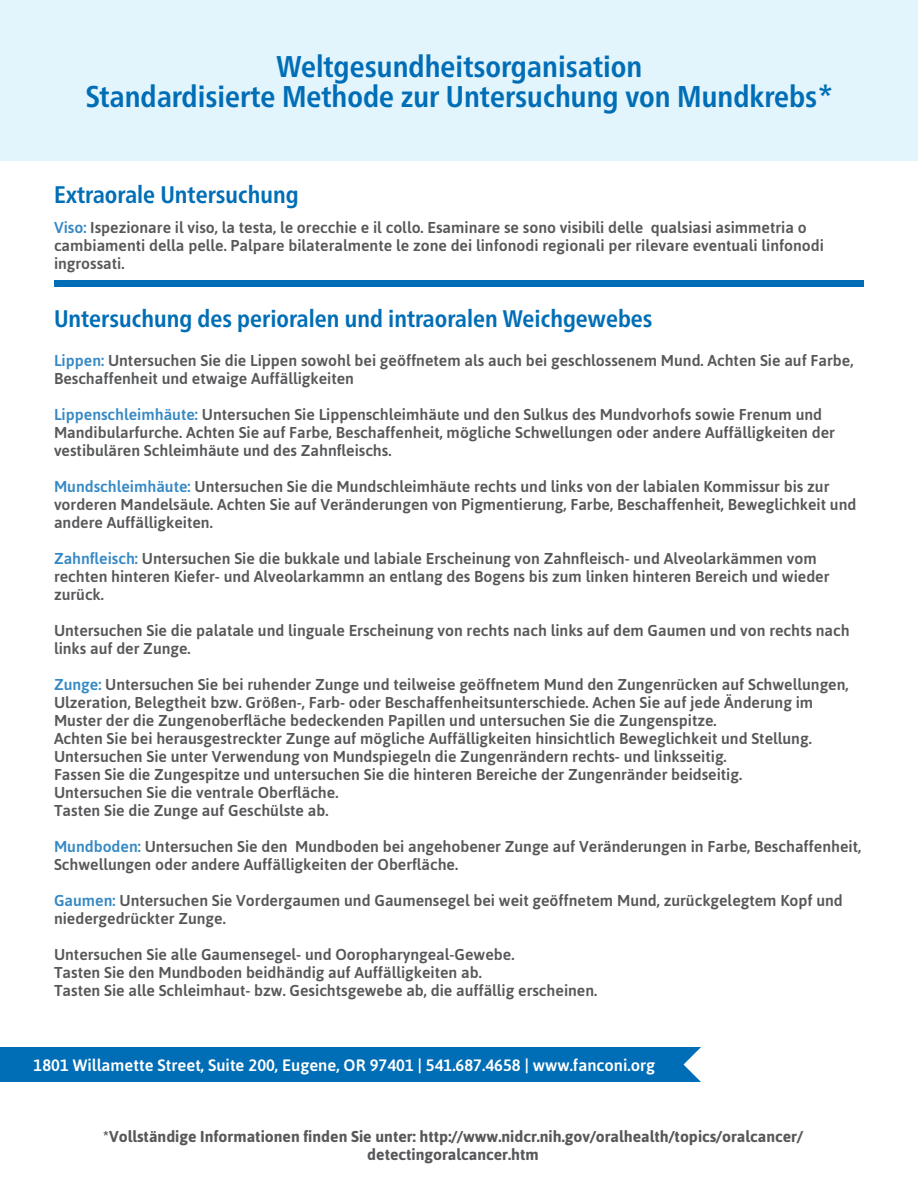
<style>
.page{position:relative;width:918px;height:1188px;background:#fff}
.page>*{position:absolute;margin:0;border:0;box-sizing:border-box;transform-origin:0 0}
.t1{font:700 condensed 30px "Frutiger Neue LTCYR";color:#006eb6}
.t2{font:700 condensed 24px "Frutiger Neue LTCYR";color:#006eb6}
.t3{font:500 16.5px "Asap";color:#fff}
.t4{font:500 15.75px/18px "Asap";color:#57585a}
.t5{font:700 15.75px/18px "Asap";color:#57585a;text-align:center}
.s1{color:#3689c5}
</style>
<div class="page">
<div style="left:0;top:0;width:918px;height:160px;background:#e2f4fc"></div>
<div style="left:0;top:1047px;width:707px;height:35px;background:#006eb6"></div>
<svg style="left:684px;top:1047px;width:23px;height:35px"></svg>
<div style="left:54px;top:280px;width:810px;height:7px;background:#006eb6"></div>
<p class="t1" style="left:277px;top:49px;width:367px">Weltgesundheitsorganisation</p>
<p class="t1" style="left:85px;top:79px;width:749px">Standardisierte Methode zur Untersuchung von Mundkrebs*</p>
<p class="t2" style="left:54px;top:180px;width:246px">Extraorale Untersuchung</p>
<p class="t4" style="left:54px;top:218px;width:772px"><span class="s1">Viso:</span> Ispezionare il viso, la testa, le orecchie e il collo. Esaminare se sono visibili delle qualsiasi asimmetria o cambiamenti della pelle. Palpare bilateralmente le zone dei linfonodi regionali per rilevare eventuali linfonodi ingrossati.</p>
<p class="t2" style="left:54px;top:305px;width:600px">Untersuchung des perioralen und intraoralen Weichgewebes</p>
<p class="t4" style="left:54px;top:351px;width:801px"><span class="s1">Lippen:</span> Untersuchen Sie die Lippen sowohl bei geöffnetem als auch bei geschlossenem Mund. Achten Sie auf Farbe,<br>Beschaffenheit und etwaige Auffälligkeiten</p>
<p class="t4" style="left:54px;top:405px;width:782px"><span class="s1">Lippenschleimhäute:</span> Untersuchen Sie Lippenschleimhäute und den Sulkus des Mundvorhofs sowie Frenum und<br>Mandibularfurche. Achten Sie auf Farbe, Beschaffenheit, mögliche Schwellungen oder andere Auffälligkeiten der vestibulären Schleimhäute und des Zahnfleischs.</p>
<p class="t4" style="left:54px;top:477px;width:804px"><span class="s1">Mundschleimhäute:</span> Untersuchen Sie die Mundschleimhäute rechts und links von der labialen Kommissur bis zur vorderen Mandelsäule. Achten Sie auf Veränderungen von Pigmentierung, Farbe, Beschaffenheit, Beweglichkeit und andere Auffälligkeiten.</p>
<p class="t4" style="left:54px;top:549px;width:777px"><span class="s1">Zahnfleisch:</span> Untersuchen Sie die bukkale und labiale Erscheinung von Zahnfleisch- und Alveolarkämmen vom rechten hinteren Kiefer- und Alveolarkammn an entlang des Bogens bis zum linken hinteren Bereich und wieder zurück.</p>
<p class="t4" style="left:54px;top:621px;width:797px">Untersuchen Sie die palatale und linguale Erscheinung von rechts nach links auf dem Gaumen und von rechts nach links auf der Zunge.</p>
<p class="t4" style="left:54px;top:675px;width:796px"><span class="s1">Zunge:</span> Untersuchen Sie bei ruhender Zunge und teilweise geöffnetem Mund den Zungenrücken auf Schwellungen,<br>Ulzeration, Belegtheit bzw. Größen-, Farb- oder Beschaffenheitsunterschiede. Achen Sie auf jede Änderung im<br>Muster der die Zungenoberfläche bedeckenden Papillen und untersuchen Sie die Zungenspitze.</p>
<p class="t4" style="left:54px;top:729px;width:759px">Achten Sie bei herausgestreckter Zunge auf mögliche Auffälligkeiten hinsichtlich Beweglichkeit und Stellung.</p>
<p class="t4" style="left:54px;top:747px;width:674px">Untersuchen Sie unter Verwendung von Mundspiegeln die Zungenrändern rechts- und linksseitig.</p>
<p class="t4" style="left:54px;top:765px;width:690px">Fassen Sie die Zungespitze und untersuchen Sie die hinteren Bereiche der Zungenränder beidseitig.</p>
<p class="t4" style="left:54px;top:783px;width:286px">Untersuchen Sie die ventrale Oberfläche.</p>
<p class="t4" style="left:54px;top:801px;width:276px">Tasten Sie die Zunge auf Geschülste ab.</p>
<p class="t4" style="left:54px;top:837px;width:809px"><span class="s1">Mundboden:</span> Untersuchen Sie den Mundboden bei angehobener Zunge auf Veränderungen in Farbe, Beschaffenheit,<br>Schwellungen oder andere Auffälligkeiten der Oberfläche.</p>
<p class="t4" style="left:54px;top:891px;width:790px"><span class="s1">Gaumen:</span> Untersuchen Sie Vordergaumen und Gaumensegel bei weit geöffnetem Mund, zurückgelegtem Kopf und niedergedrückter Zunge.</p>
<p class="t4" style="left:54px;top:945px;width:462px">Untersuchen Sie alle Gaumensegel- und Ooropharyngeal-Gewebe.</p>
<p class="t4" style="left:54px;top:963px;width:429px">Tasten Sie den Mundboden beidhändig auf Auffälligkeiten ab.</p>
<p class="t4" style="left:54px;top:981px;width:545px">Tasten Sie alle Schleimhaut- bzw. Gesichtsgewebe ab, die auffällig erscheinen.</p>
<p class="t3" style="left:34px;top:1054px;width:623px">1801 Willamette Street, Suite 200, Eugene, OR 97401 | 541.687.4658 | www.fanconi.org</p>
<p class="t5" style="left:103px;top:1127px;width:701px">*Vollständige Informationen finden Sie unter: http://www.nidcr.nih.gov/oralhealth/topics/oralcancer/ detectingoralcancer.htm</p>
</div>
